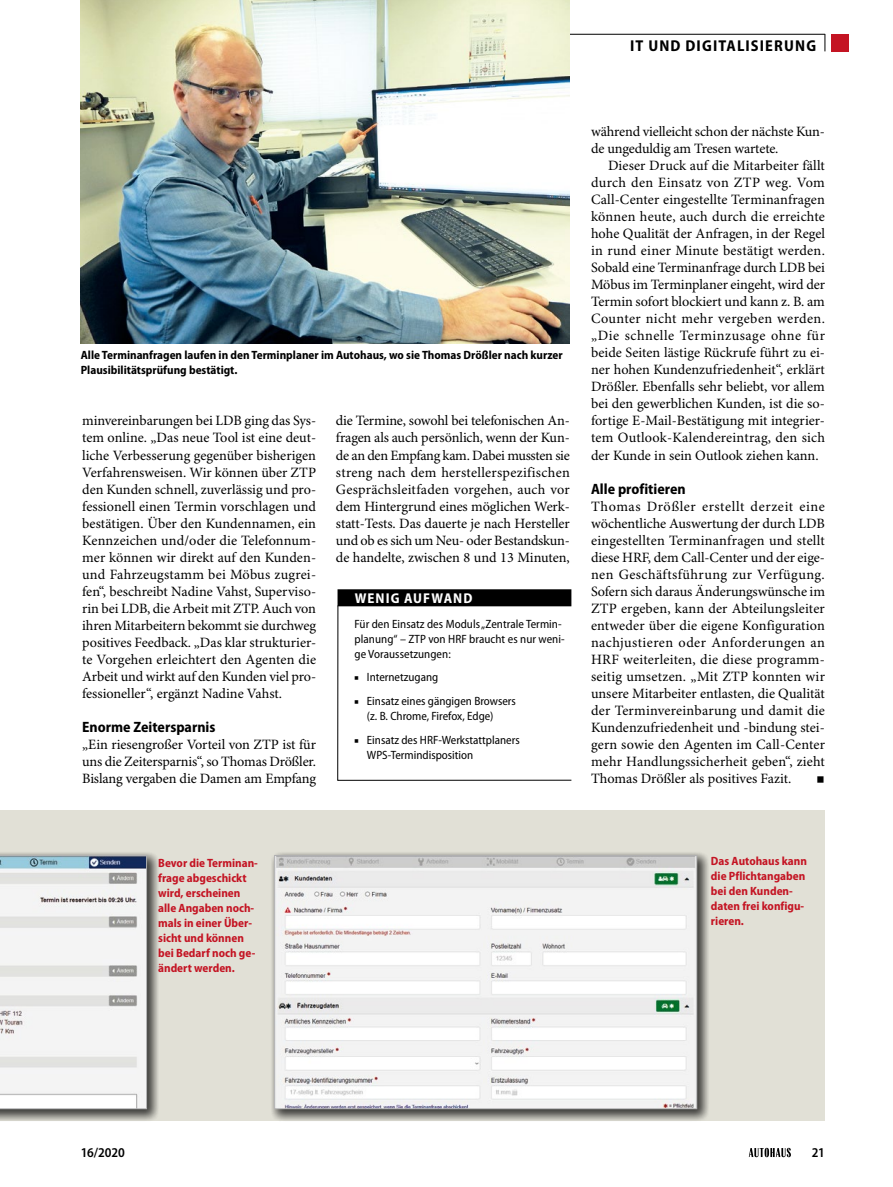
<style>
.page{position:relative;width:893px;height:1187px;background:#fff}
.page>*{position:absolute;margin:0;border:0;box-sizing:border-box;transform-origin:0 0}
.Category_Rubrik_rech{font:700 semi-condensed 15.75px "Myriad Pro";letter-spacing:.07em;color:#000}
.SectionHeading_1_Zwi{font:700 semi-condensed 15px "Myriad Pro";color:#000}
.Para_GT_Einzug{font:14.25px/17px "Minion Pro";color:#000;text-align:justify}
.Para_GT{font:14.25px/17px "Minion Pro";letter-spacing:-.01em;color:#000;text-align:justify}
.Box_Heading_Überschr{font:700 semi-condensed 14.25px "Myriad Pro";letter-spacing:.075em;color:#fff}
.NoXML_Pagina{font:600 semi-condensed 13.5px "Myriad Pro";letter-spacing:-.015em;color:#000}
.Para_Box_Standard_oh{font:semi-condensed 12px/15px "Myriad Pro";color:#000}
.Image_Caption_Biti_S{font:700 semi-condensed 12px/15px "Myriad Pro";color:#c41423}
.Image_Caption_Biti_S-2{font:700 semi-condensed 12px/15px "Myriad Pro";color:#000}
.s1{font-family:"Minion Pro";font-stretch:normal}
.s2{font-size:21.75px}
</style>
<div class="page">
<div style="left:0;top:810px;width:825px;height:310px;background:#e1e0d6"></div>
<div style="left:338px;top:589px;width:233px;height:17px;background:#000"></div>
<svg style="left:337px;top:604px;width:235px;height:177px"></svg>
<div style="left:0;top:851px;width:159px;height:270px;background:#000;opacity:.75"></div>
<svg style="left:0;top:855px;width:147px;height:253px"></svg>
<div style="left:270px;top:851px;width:440px;height:270px;background:#000;opacity:.75"></div>
<img style="left:276px;top:857px;width:419px;height:249px">
<div style="left:274px;top:855px;width:423px;height:253px;border:1px solid #b0b0b1"></div>
<div style="left:832px;top:34px;width:17px;height:17px;background:#c41423"></div>
<hr style="left:81px;top:34px;width:744px;height:1px;background:#000">
<svg style="left:825px;top:34px;width:1px;height:17px"></svg>
<svg style="left:749px;top:1147px;width:42px;height:10px"></svg>
<img style="left:81px;top:0;width:488px;height:344px">
<p class="Category_Rubrik_rech" style="left:630px;top:37px;width:187px">IT UND DIGITALISIERUNG</p>
<p class="Image_Caption_Biti_S-2" style="left:81px;top:348px;width:483px">Alle Terminanfragen laufen in den Terminplaner im Autohaus, wo sie Thomas Drößler nach kurzer<br>Plausibilitätsprüfung bestätigt.</p>
<p class="Para_GT_Einzug" style="left:82px;top:413px;width:235px">minvereinbarungen bei LDB ging das Sys&shy;tem online. „Das neue Tool ist eine deut&shy;liche Verbesserung gegenüber bisherigen Verfahrensweisen. Wir können über ZTP den Kunden schnell, zuverlässig und pro&shy;fessionell einen Termin vorschlagen und bestätigen. Über den Kundennamen, ein Kennzeichen und/oder die Telefonnum&shy;mer können wir direkt auf den Kunden&shy;und Fahrzeugstamm bei Möbus zugrei&shy;fen“, beschreibt Nadine Vahst, Superviso&shy;rin bei LDB, die Arbeit mit ZTP. Auch von ihren Mitarbeitern bekommt sie durchweg positives Feedback. „Das klar strukturier&shy;te Vorgehen erleichtert den Agenten die Arbeit und wirkt auf den Kunden viel pro&shy;fessioneller“, ergänzt Nadine Vahst.</p>
<p class="SectionHeading_1_Zwi" style="left:82px;top:718px;width:135px">Enorme Zeitersparnis</p>
<p class="Para_GT" style="left:82px;top:736px;width:235px">„Ein riesengroßer Vorteil von ZTP ist für uns die Zeitersparnis“, so Thomas Drößler.<br>Bislang vergaben die Damen am Empfang</p>
<p class="Para_GT" style="left:336px;top:413px;width:235px">die Termine, sowohl bei telefonischen An&shy;fragen als auch persönlich, wenn der Kun&shy;de an den Empfang kam. Dabei mussten sie streng nach dem herstellerspezifischen Gesprächsleitfaden vorgehen, auch vor dem Hintergrund eines möglichen Werk&shy;statt-Tests. Das dauerte je nach Hersteller und ob es sich um Neu- oder Bestandskun&shy;de handelte, zwischen 8 und 13 Minuten,</p>
<p class="Box_Heading_Überschr" style="left:355px;top:589px;width:119px">WENIG AUFWAND</p>
<p class="Para_Box_Standard_oh" style="left:355px;top:616px;width:212px">Für den Einsatz des Moduls „Zentrale Termin&shy;planung“ – ZTP von HRF braucht es nur weni&shy;ge Voraussetzungen:</p>
<p class="Para_Box_Standard_oh" style="left:354px;top:670px;width:86px"><span class="s1">■</span> Internetzugang</p>
<p class="Para_Box_Standard_oh" style="left:367px;top:693px;width:151px;text-indent:-13px"><span class="s1">■</span> Einsatz eines gängigen Browsers (z. B. Chrome, Firefox, Edge)</p>
<p class="Para_Box_Standard_oh" style="left:367px;top:732px;width:154px;text-indent:-13px"><span class="s1">■</span> Einsatz des HRF-Werkstattplaners<br>WPS-Termindisposition</p>
<p class="Para_GT" style="left:591px;top:124px;width:235px">während vielleicht schon der nächste Kun&shy;de ungeduldig am Tresen wartete.</p>
<p class="Para_GT_Einzug" style="left:591px;top:158px;width:235px;text-indent:17px">Dieser Druck auf die Mitarbeiter fällt durch den Einsatz von ZTP weg. Vom Call-Center eingestellte Terminanfragen können heute, auch durch die erreichte hohe Qualität der Anfragen, in der Regel in rund einer Minute bestätigt werden.<br>Sobald eine Terminanfrage durch LDB bei Möbus im Terminplaner eingeht, wird der Termin sofort blockiert und kann z. B. am Counter nicht mehr vergeben werden. „Die schnelle Terminzusage ohne für beide Seiten lästige Rückrufe führt zu ei&shy;ner hohen Kundenzufriedenheit“, erklärt Drößler. Ebenfalls sehr beliebt, vor allem bei den gewerblichen Kunden, ist die so&shy;fortige E-Mail-Bestätigung mit integrier&shy;tem Outlook-Kalendereintrag, den sich der Kunde in sein Outlook ziehen kann.</p>
<p class="SectionHeading_1_Zwi" style="left:591px;top:480px;width:96px">Alle profitieren</p>
<p class="Para_GT" style="left:591px;top:498px;width:235px">Thomas Drößler erstellt derzeit eine wöchentliche Auswertung der durch LDB eingestellten Terminanfragen und stellt diese HRF, dem Call-Center und der eige&shy;nen Geschäftsführung zur Verfügung.<br>Sofern sich daraus Änderungswünsche im ZTP ergeben, kann der Abteilungsleiter entweder über die eigene Konfiguration nachjustieren oder Anforderungen an HRF weiterleiten, die diese programm&shy;seitig umsetzen. „Mit ZTP konnten wir unsere Mitarbeiter entlasten, die Qualität der Terminvereinbarung und damit die Kundenzufriedenheit und -bindung stei&shy;gern sowie den Agenten im Call-Center mehr Handlungssicherheit geben“, zieht Thomas Drößler als positives Fazit. <span class="s2">■</span></p>
<p class="Image_Caption_Biti_S" style="left:158px;top:855px;width:101px">Bevor die Terminan&shy;frage abgeschickt wird, erscheinen alle Angaben noch&shy;mals in einer Über&shy;sicht und können bei Bedarf noch ge&shy;ändert werden.</p>
<p class="Image_Caption_Biti_S" style="left:711px;top:853px;width:98px">Das Autohaus kann die Pflichtangaben bei den Kunden&shy;daten frei konfigu&shy;rieren.</p>
<p class="NoXML_Pagina" style="left:81px;top:1144px;width:45px">16/2020</p>
<p class="NoXML_Pagina" style="left:812px;top:1144px;width:15px">21</p>
</div>
